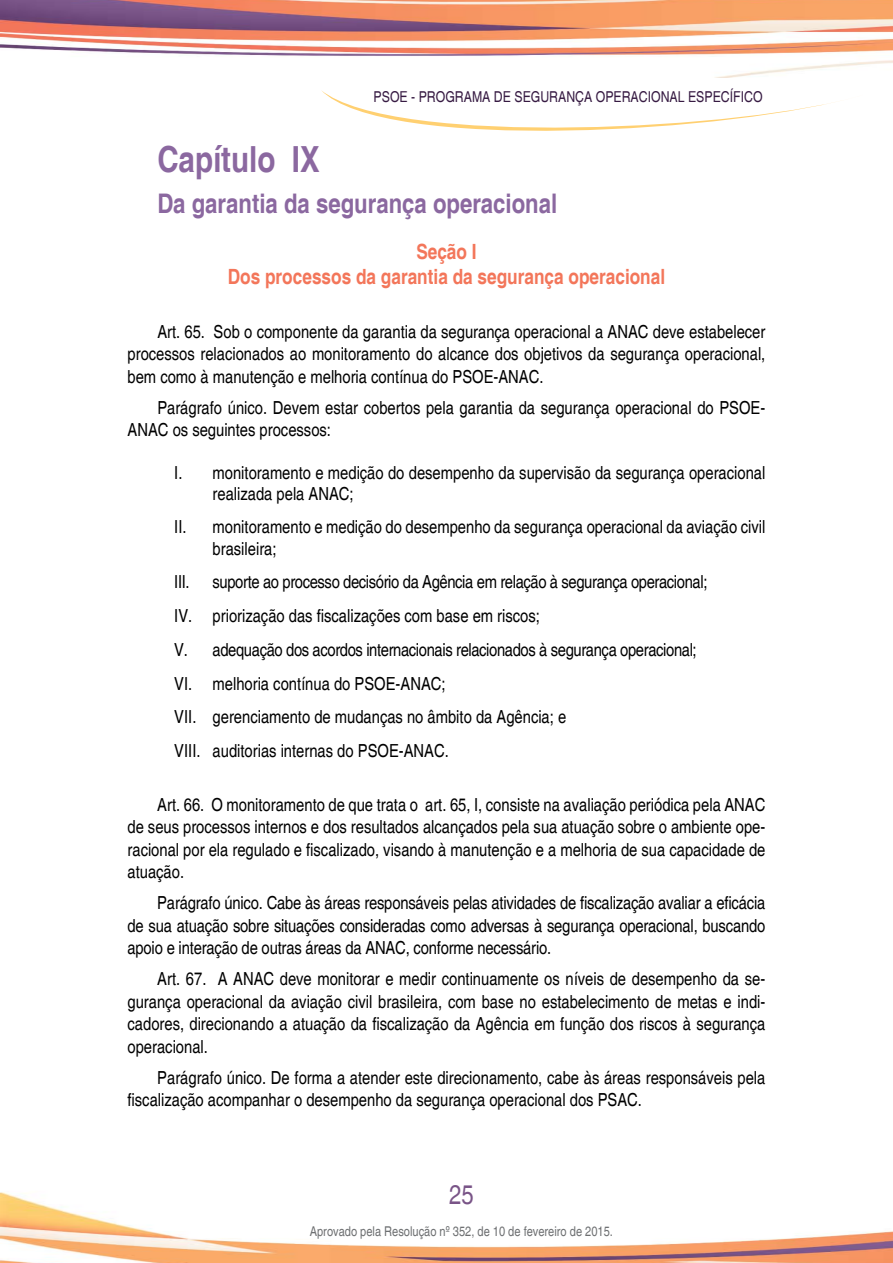
<style>
.page{position:relative;width:893px;height:1263px;background:#fff}
.page>*{position:absolute;margin:0;border:0;box-sizing:border-box;transform-origin:0 0}
.t1{font:700 condensed 36px "Helvetica";color:#8b68a0}
.t2{font:700 condensed 27px "Helvetica";color:#8b68a0}
.t3{font:condensed 27px "Helvetica";color:#795487}
.t4{font:700 condensed 21px/25.2px "Helvetica";color:#f3765a;text-align:center}
.t5{font:condensed 18px/22.5px "Helvetica";color:#000}
.t6{font:condensed 15px "Helvetica";color:#371b43}
.t7{font:condensed 13.5px "Helvetica";color:#6d6f71}
</style>
<div class="page">
<img style="left:0;top:1192px;width:893px;height:71px">
<img style="left:0;top:0;width:893px;height:78px">
<svg style="left:321px;top:90px;width:512px;height:41px"></svg>
<p class="t6" style="left:374px;top:88px;width:390px">PSOE - PROGRAMA DE SEGURANÇA OPERACIONAL ESPECÍFICO</p>
<h1 class="t1" style="left:157px;top:137px;width:164px">Capítulo IX</h1>
<h2 class="t2" style="left:157px;top:187px;width:401px">Da garantia da segurança operacional</h2>
<p class="t4" style="left:228px;top:239px;width:439px">Seção I<br>Dos processos da garantia da segurança operacional</p>
<p class="t5" style="left:128px;top:321px;width:639px;text-align:justify;text-indent:30px">Art. 65. Sob o componente da garantia da segurança operacional a ANAC deve estabelecer processos relacionados ao monitoramento do alcance dos objetivos da segurança operacional, bem como à manutenção e melhoria contínua do PSOE-ANAC.</p>
<p class="t5" style="left:128px;top:396px;width:639px;text-indent:30px">Parágrafo único. Devem estar cobertos pela garantia da segurança operacional do PSOE-<br>ANAC os seguintes processos:</p>
<p class="t5" style="left:213px;top:462px;width:554px;line-height:21px;text-indent:-38px">I. monitoramento e medição do desempenho da supervisão da segurança operacional realizada pela ANAC;</p>
<p class="t5" style="left:213px;top:517px;width:554px;line-height:21px;text-indent:-38px">II. monitoramento e medição do desempenho da segurança operacional da aviação civil brasileira;</p>
<p class="t5" style="left:174px;top:571px;width:17px">III.</p>
<p class="t5" style="left:174px;top:565px;width:535px;line-height:33.8px;text-indent:38px">suporte ao processo decisório da Agência em relação à segurança operacional; IV. priorização das fiscalizações com base em riscos;<br>V. adequação dos acordos internacionais relacionados à segurança operacional; VI. melhoria contínua do PSOE-ANAC;<br>VII. gerenciamento de mudanças no âmbito da Agência; e<br>VIII. auditorias internas do PSOE-ANAC.</p>
<p class="t5" style="left:128px;top:793px;width:639px;text-align:justify;text-indent:30px">Art. 66. O monitoramento de que trata o art. 65, I, consiste na avaliação periódica pela ANAC de seus processos internos e dos resultados alcançados pela sua atuação sobre o ambiente ope&shy;racional por ela regulado e fiscalizado, visando à manutenção e a melhoria de sua capacidade de atuação.</p>
<p class="t5" style="left:128px;top:892px;width:639px;text-align:justify;text-indent:30px">Parágrafo único. Cabe às áreas responsáveis pelas atividades de fiscalização avaliar a eficácia de sua atuação sobre situações consideradas como adversas à segurança operacional, buscando apoio e interação de outras áreas da ANAC, conforme necessário.</p>
<p class="t5" style="left:128px;top:968px;width:639px;text-align:justify;text-indent:30px">Art. 67. A ANAC deve monitorar e medir continuamente os níveis de desempenho da se&shy;gurança operacional da aviação civil brasileira, com base no estabelecimento de metas e indi&shy;cadores, direcionando a atuação da fiscalização da Agência em função dos riscos à segurança operacional.</p>
<p class="t5" style="left:128px;top:1066px;width:639px;text-indent:30px">Parágrafo único. De forma a atender este direcionamento, cabe às áreas responsáveis pela fiscalização acompanhar o desempenho da segurança operacional dos PSAC.</p>
<h2 class="t3" style="left:449px;top:1179px;width:26px">25</h2>
<p class="t7" style="left:310px;top:1223px;width:305px">Aprovado pela Resolução nº 352, de 10 de fevereiro de 2015.</p>
</div>
